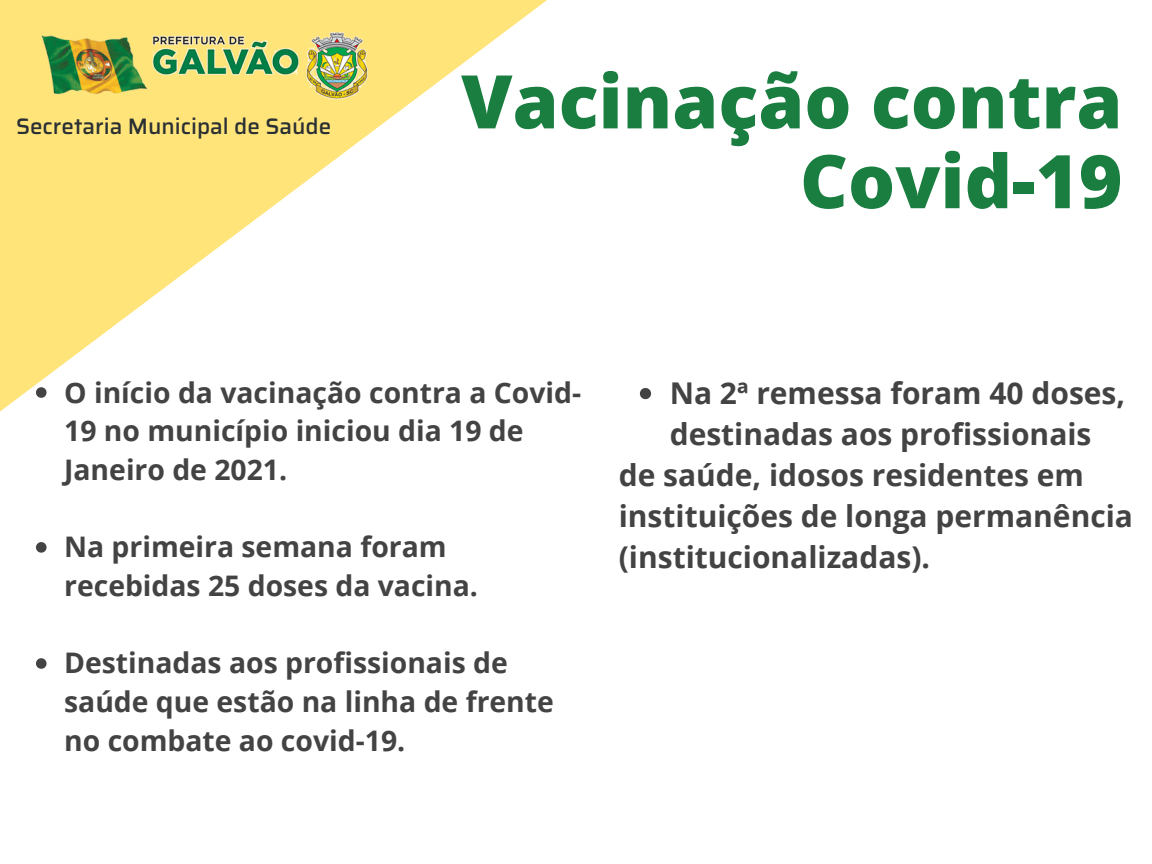
<style>
.page{position:relative;width:1152px;height:864px;background:#fff}
.page>*{position:absolute;margin:0;border:0;box-sizing:border-box;transform-origin:0 0}
.t1{font:800 74.1px/79.8px "Open Sans";color:#1a7e41;text-align:right}
.t2{font:700 30px/41px "Open Sans";color:#434343}
.t3{font:700 28.35px/38.7px "Open Sans";color:#434343}
.t4{font:500 22.5px "Saira";color:#292f33}
</style>
<div class="page">
<svg style="left:0;top:0;width:547px;height:412px"></svg>
<svg style="left:640px;top:388px;width:11px;height:11px"></svg>
<svg style="left:36px;top:387px;width:11px;height:11px"></svg>
<svg style="left:36px;top:542px;width:11px;height:11px"></svg>
<svg style="left:36px;top:658px;width:11px;height:11px"></svg>
<img style="left:35px;top:0;width:351px;height:116px">
<p class="t4" style="left:16px;top:109px;width:317px">Secretaria Municipal de Saúde</p>
<p class="t1" style="left:461px;top:60px;width:663px">Vacinação contra<br>Covid-19</p>
<p class="t3" style="left:64px;top:372px;width:519px">O início da vacinação contra a Covid-<br>19 no município iniciou dia 19 de<br>Janeiro de 2021.</p>
<p class="t3" style="left:64px;top:527px;width:415px">Na primeira semana foram recebidas 25 doses da vacina.</p>
<p class="t3" style="left:64px;top:643px;width:491px">Destinadas aos profissionais de saúde que estão na linha de frente no combate ao covid-19.</p>
<p class="t2" style="left:670px;top:372px;width:457px">Na 2ª remessa foram 40 doses, destinadas aos profissionais</p>
<p class="t2" style="left:619px;top:454px;width:516px">de saúde, idosos residentes em instituições de longa permanência</p>
<p class="t2" style="left:619px;top:536px;width:313px">(institucionalizadas).</p>
</div>
